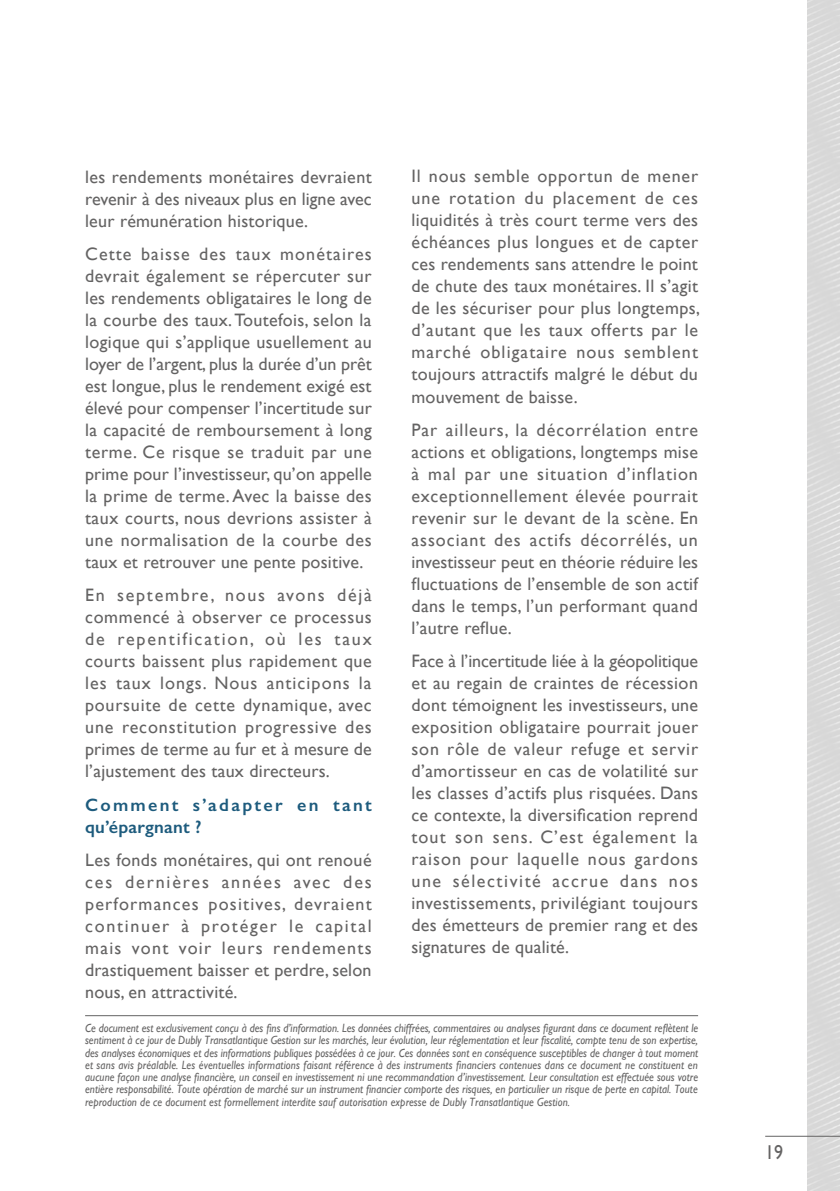
<style>
.page{position:relative;width:840px;height:1191px;background:#fff}
.page>*{position:absolute;margin:0;border:0;box-sizing:border-box;transform-origin:0 0}
.t1{font:20px "Gill Sans";color:#646363;scale:.9 1}
.t2{font:18px/22px "Gill Sans";letter-spacing:.015em;color:#646363;text-align:justify}
.t3{font:600 18px/22px "Gill Sans";letter-spacing:.125em;color:#1d5b7d}
.t4{font:italic 12px/12.2px "Gill Sans";letter-spacing:.01em;color:#646363;text-align:justify;scale:.9 1}
</style>
<div class="page">
<img style="left:806px;top:0;width:33px;height:1191px">
<hr style="left:764px;top:1135px;width:75px;height:1px;background:#646363">
<hr style="left:85px;top:1015px;width:612px;height:1px;background:#646363">
<p class="t2" style="left:85px;top:165px;width:288px">les rendements monétaires devraient revenir à des niveaux plus en ligne avec leur rémunération historique.</p>
<p class="t2" style="left:85px;top:243px;width:288px">Cette baisse des taux monétaires devrait également se répercuter sur les rendements obligataires le long de la courbe des taux. Toutefois, selon la logique qui s’applique usuellement au loyer de l’argent, plus la durée d’un prêt est longue, plus le rendement exigé est élevé pour compenser l’incertitude sur la capacité de remboursement à long terme. Ce risque se traduit par une prime pour l’investisseur, qu’on appelle la prime de terme. Avec la baisse des taux courts, nous devrions assister à une normalisation de la courbe des taux et retrouver une pente positive.</p>
<p class="t2" style="left:85px;top:584px;width:288px">En septembre, nous avons déjà commencé à observer ce processus de repentification, où les taux courts baissent plus rapidement que les taux longs. Nous anticipons la poursuite de cette dynamique, avec une reconstitution progressive des primes de terme au fur et à mesure de l’ajustement des taux directeurs.</p>
<p class="t3" style="left:85px;top:793px;width:288px">Comment s’adapter en tant qu’épargnant ?</p>
<p class="t2" style="left:85px;top:849px;width:288px">Les fonds monétaires, qui ont renoué ces dernières années avec des performances positives, devraient continuer à protéger le capital mais vont voir leurs rendements drastiquement baisser et perdre, selon nous, en attractivité.</p>
<p class="t2" style="left:411px;top:165px;width:290px">Il nous semble opportun de mener une rotation du placement de ces liquidités à très court terme vers des échéances plus longues et de capter ces rendements sans attendre le point de chute des taux monétaires. Il s’agit de les sécuriser pour plus longtemps, d’autant que les taux offerts par le marché obligataire nous semblent toujours attractifs malgré le début du mouvement de baisse.</p>
<p class="t2" style="left:411px;top:418px;width:288px">Par ailleurs, la décorrélation entre actions et obligations, longtemps mise à mal par une situation d’inflation exceptionnellement élevée pourrait revenir sur le devant de la scène. En associant des actifs décorrélés, un investisseur peut en théorie réduire les fluctuations de l’ensemble de son actif dans le temps, l’un performant quand l’autre reflue.</p>
<p class="t2" style="left:411px;top:650px;width:288px">Face à l’incertitude liée à la géopolitique et au regain de craintes de récession dont témoignent les investisseurs, une exposition obligataire pourrait jouer son rôle de valeur refuge et servir d’amortisseur en cas de volatilité sur les classes d’actifs plus risquées. Dans ce contexte, la diversification reprend tout son sens. C’est également la raison pour laquelle nous gardons une sélectivité accrue dans nos investissements, privilégiant toujours des émetteurs de premier rang et des signatures de qualité.</p>
<p class="t4" style="left:85px;top:1021px;width:682px">Ce document est exclusivement conçu à des fins d’information. Les données chiffrées, commentaires ou analyses figurant dans ce document reflètent le sentiment à ce jour de Dubly Transatlantique Gestion sur les marchés, leur évolution, leur réglementation et leur fiscalité, compte tenu de son expertise, des analyses économiques et des informations publiques possédées à ce jour. Ces données sont en conséquence susceptibles de changer à tout moment et sans avis préalable. Les éventuelles informations faisant référence à des instruments financiers contenues dans ce document ne constituent en aucune façon une analyse financière, un conseil en investissement ni une recommandation d’investissement. Leur consultation est effectuée sous votre entière responsabilité. Toute opération de marché sur un instrument financier comporte des risques, en particulier un risque de perte en capital. Toute reproduction de ce document est formellement interdite sauf autorisation expresse de Dubly Transatlantique Gestion.</p>
<p class="t1" style="left:764px;top:1140px;width:22px">19</p>
</div>
